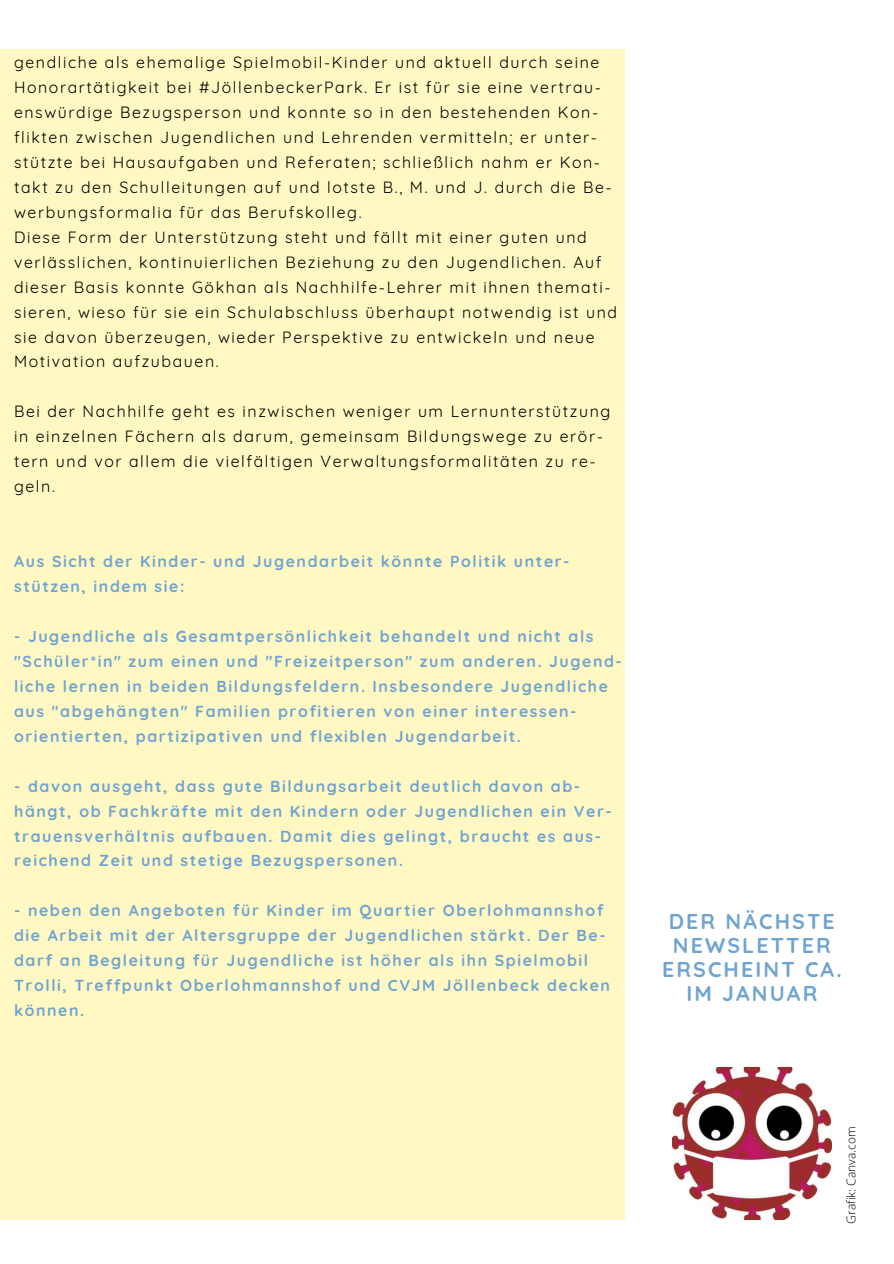
<style>
.page{position:relative;width:894px;height:1264px;background:#fff}
.page>*{position:absolute;margin:0;border:0;box-sizing:border-box;transform-origin:0 0}
.t1{font:700 21.3px/23.9px "Quicksand";letter-spacing:.1em;color:#70a4d0;text-align:center}
.t2{font:15.9px/24.9px "Quicksand";letter-spacing:.1em;color:#000}
.t3{font:700 15.9px/24.9px "Quicksand";letter-spacing:.1em;color:#70a4d0}
.t4{font:300 12px "Open Sans";color:#000}
</style>
<div class="page">
<div style="left:0;top:49px;width:624px;height:475px;background:#fff8c2"></div>
<img style="left:672px;top:1067px;width:159px;height:152px">
<div style="left:0;top:514px;width:624px;height:475px;background:#fff8c2"></div>
<div style="left:0;top:744px;width:624px;height:475px;background:#fff8c2"></div>
<p class="t2" style="left:14px;top:50px;width:599px">gendliche als ehemalige Spielmobil-Kinder und aktuell durch seine Honorartätigkeit bei #JöllenbeckerPark. Er ist für sie eine vertrau&shy;enswürdige Bezugsperson und konnte so in den bestehenden Kon&shy;flikten zwischen Jugendlichen und Lehrenden vermitteln; er unter&shy;stützte bei Hausaufgaben und Referaten; schließlich nahm er Kon&shy;takt zu den Schulleitungen auf und lotste B., M. und J. durch die Be&shy;werbungsformalia für das Berufskolleg.</p>
<p class="t2" style="left:14px;top:224px;width:604px">Diese Form der Unterstützung steht und fällt mit einer guten und verlässlichen, kontinuierlichen Beziehung zu den Jugendlichen. Auf dieser Basis konnte Gökhan als Nachhilfe-Lehrer mit ihnen themati&shy;sieren, wieso für sie ein Schulabschluss überhaupt notwendig ist und sie davon überzeugen, wieder Perspektive zu entwickeln und neue Motivation aufzubauen.</p>
<p class="t2" style="left:14px;top:399px;width:597px">Bei der Nachhilfe geht es inzwischen weniger um Lernunterstützung in einzelnen Fächern als darum, gemeinsam Bildungswege zu erör&shy;tern und vor allem die vielfältigen Verwaltungsformalitäten zu re&shy;geln.</p>
<p class="t3" style="left:14px;top:548px;width:557px">Aus Sicht der Kinder- und Jugendarbeit könnte Politik unter&shy;stützen, indem sie:</p>
<p class="t3" style="left:14px;top:623px;width:609px">- Jugendliche als Gesamtpersönlichkeit behandelt und nicht als "Schüler*in" zum einen und "Freizeitperson" zum anderen. Jugend&shy;liche lernen in beiden Bildungsfeldern. Insbesondere Jugendliche aus "abgehängten" Familien profitieren von einer interessen&shy;orientierten, partizipativen und flexiblen Jugendarbeit.</p>
<p class="t3" style="left:14px;top:773px;width:599px">- davon ausgeht, dass gute Bildungsarbeit deutlich davon ab&shy;hängt, ob Fachkräfte mit den Kindern oder Jugendlichen ein Ver&shy;trauensverhältnis aufbauen. Damit dies gelingt, braucht es aus&shy;reichend Zeit und stetige Bezugspersonen.</p>
<p class="t3" style="left:14px;top:898px;width:597px">- neben den Angeboten für Kinder im Quartier Oberlohmannshof die Arbeit mit der Altersgruppe der Jugendlichen stärkt. Der Be&shy;darf an Begleitung für Jugendliche ist höher als ihn Spielmobil Trolli, Treffpunkt Oberlohmannshof und CVJM Jöllenbeck decken können.</p>
<p class="t1" style="left:661px;top:909px;width:181px">DER NÄCHSTE<br>NEWSLETTER<br>ERSCHEINT CA.<br>IM JANUAR</p>
<p class="t4" style="left:842px;top:1223px;width:98px;rotate:-90deg">Grafik: Canva.com</p>
</div>
